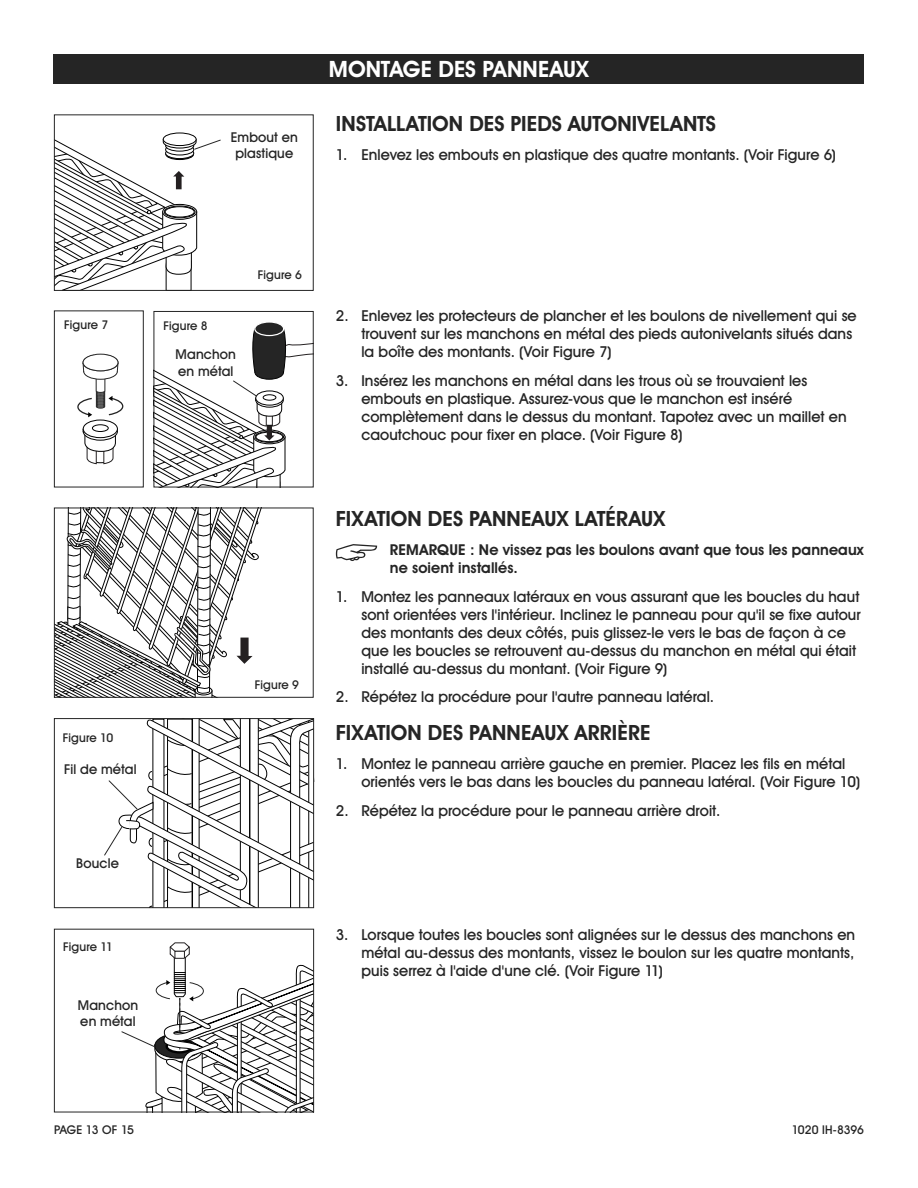
<style>
.page{position:relative;width:918px;height:1188px;background:#fff}
.page>*{position:absolute;margin:0;border:0;box-sizing:border-box;transform-origin:0 0}
.t1{font:700 22.5px "Uline Two Knine";color:#fff}
.t2{font:700 21px "Uline Two Knine";letter-spacing:.005em;color:#252525}
.t3{font:15px/18px "Uline Two Knine";letter-spacing:.005em;color:#252525}
.t4{font:700 15px/18px "Uline Two Knine";letter-spacing:.005em;color:#252525}
.t5{font:13.5px/16.2px "Uline Two Knine";letter-spacing:.01em;color:#252525}
.t6{font:12px "Uline Two Knine";letter-spacing:.005em;color:#252525}
.t7{font:12px "Uline Two Knine";letter-spacing:-.02em;color:#252525}
</style>
<div class="page">
<div style="left:54px;top:54px;width:810px;height:30px;background:#252525"></div>
<svg style="left:336px;top:544px;width:41px;height:17px"></svg>
<div style="left:163px;top:133px;width:33px;height:13px;border:1px solid #020202;border-radius:50%"></div>
<div style="left:54px;top:114px;width:260px;height:177px;border:1px solid #252525"></div>
<svg style="left:54px;top:135px;width:167px;height:155px"></svg>
<svg style="left:255px;top:322px;width:29px;height:14px"></svg>
<div style="left:254px;top:321px;width:30px;height:15px;border:1px solid #fff;border-radius:50%"></div>
<svg style="left:154px;top:328px;width:159px;height:159px"></svg>
<svg style="left:77px;top:354px;width:47px;height:110px"></svg>
<div style="left:54px;top:310px;width:90px;height:177px;border:1px solid #252525"></div>
<svg style="left:56px;top:510px;width:205px;height:186px"></svg>
<div style="left:54px;top:508px;width:260px;height:190px;border:1px solid #252525"></div>
<div style="left:255px;top:680px;width:53px;height:11px;background:#fff"></div>
<svg style="left:104px;top:719px;width:210px;height:189px"></svg>
<div style="left:54px;top:929px;width:260px;height:183px;border:1px solid #252525"></div>
<svg style="left:121px;top:942px;width:193px;height:171px"></svg>
<p class="t5" style="left:231px;top:129px;width:69px;text-align:center">Embout en plastique</p>
<h1 class="t1" style="left:329px;top:56px;width:262px">MONTAGE DES PANNEAUX</h1>
<h2 class="t2" style="left:336px;top:111px;width:382px">INSTALLATION DES PIEDS AUTONIVELANTS</h2>
<p class="t3" style="left:336px;top:145px;width:502px">1. Enlevez les embouts en plastique des quatre montants. (Voir Figure 6)</p>
<p class="t6" style="left:64px;top:318px;width:46px">Figure 7</p>
<p class="t6" style="left:164px;top:318px;width:46px">Figure 8</p>
<p class="t5" style="left:176px;top:346px;width:62px">Manchon en métal</p>
<p class="t6" style="left:258px;top:268px;width:46px">Figure 6</p>
<p class="t6" style="left:63px;top:730px;width:52px">Figure 10</p>
<p class="t5" style="left:64px;top:761px;width:74px">Fil de métal</p>
<p class="t5" style="left:76px;top:855px;width:44px">Boucle</p>
<p class="t6" style="left:63px;top:939px;width:51px">Figure 11</p>
<p class="t5" style="left:78px;top:997px;width:62px">Manchon en métal</p>
<p class="t6" style="left:255px;top:678px;width:46px">Figure 9</p>
<p class="t3" style="left:361px;top:307px;width:497px;text-indent:-26px">2. Enlevez les protecteurs de plancher et les boulons de nivellement qui se trouvent sur les manchons en métal des pieds autonivelants situés dans la boîte des montants. (Voir Figure 7)</p>
<p class="t3" style="left:361px;top:372px;width:487px;text-indent:-26px">3. Insérez les manchons en métal dans les trous où se trouvaient les embouts en plastique. Assurez-vous que le manchon est inséré complètement dans le dessus du montant. Tapotez avec un maillet en caoutchouc pour fixer en place. (Voir Figure 8)</p>
<h2 class="t2" style="left:336px;top:506px;width:331px">FIXATION DES PANNEAUX LATÉRAUX</h2>
<p class="t4" style="left:390px;top:540px;width:475px">REMARQUE : Ne vissez pas les boulons avant que tous les panneaux ne soient installés.</p>
<p class="t3" style="left:361px;top:587px;width:501px;text-indent:-26px">1. Montez les panneaux latéraux en vous assurant que les boucles du haut sont orientées vers l'intérieur. Inclinez le panneau pour qu'il se fixe autour des montants des deux côtés, puis glissez-le vers le bas de façon à ce que les boucles se retrouvent au-dessus du manchon en métal qui était installé au-dessus du montant. (Voir Figure 9)</p>
<p class="t3" style="left:336px;top:688px;width:380px">2. Répétez la procédure pour l'autre panneau latéral.</p>
<h2 class="t2" style="left:336px;top:720px;width:316px">FIXATION DES PANNEAUX ARRIÈRE</h2>
<p class="t3" style="left:361px;top:754px;width:500px;text-indent:-26px">1. Montez le panneau arrière gauche en premier. Placez les fils en métal orientés vers le bas dans les boucles du panneau latéral. (Voir Figure 10)</p>
<p class="t3" style="left:336px;top:801px;width:386px">2. Répétez la procédure pour le panneau arrière droit.</p>
<p class="t3" style="left:361px;top:926px;width:495px;text-align:justify;text-indent:-26px">3. Lorsque toutes les boucles sont alignées sur le dessus des manchons en métal au-dessus des montants, vissez le boulon sur les quatre montants, puis serrez à l'aide d'une clé. (Voir Figure 11)</p>
<p class="t7" style="left:54px;top:1122px;width:82px">PAGE 13 OF 15</p>
<p class="t6" style="left:792px;top:1122px;width:74px">1020 IH-8396</p>
</div>
